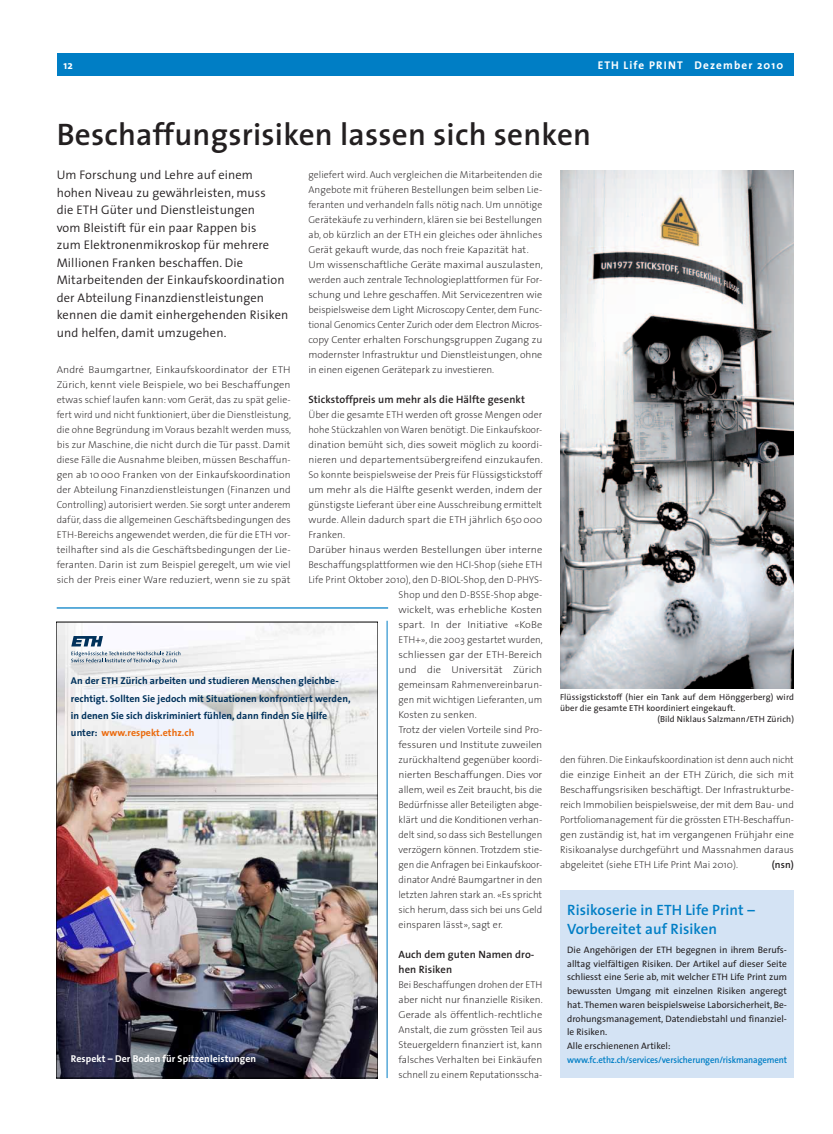
<style>
.page{position:relative;width:833px;height:1134px;background:#fff}
.page>*{position:absolute;margin:0;border:0;box-sizing:border-box;transform-origin:0 0}
.t1{font:600 31.25px "The Sans";letter-spacing:.005em;color:#231f20}
.t2{font:600 15px/18.8px "The Sans";letter-spacing:.005em;color:#007ec5}
.t3{font:300 12.5px/17.5px "The Sans";letter-spacing:.01em;color:#231f20}
.t4{font:700 11.25px "The Sans";letter-spacing:.1em;color:#fff}
.t5{font:600 10.62px/15px "The Sans";letter-spacing:.01em;color:#231f20}
.t6{font:200 10px/15px "The Sans";color:#231f20}
.t7{font:200 10px/15px "The Sans";color:#231f20;text-align:justify;scale:1.05 1}
.t8{font:200 10px/15px "The Sans";color:#231f20;text-align:justify;scale:.96 1}
.t9{font:200 10px "The Sans";color:#231f20;scale:.95 1}
.t10{font:200 10px "The Sans";color:#231f20;scale:1.04 1}
.t11{font:600 10px "The Sans";color:#231f20}
.t12{font:700 9.88px/17.4px "The Sans";letter-spacing:.005em;color:#00315b}
.t13{font:700 9.88px "The Sans";letter-spacing:.005em;color:#fff}
.t14{font:9.38px/13.8px "The Sans";color:#231f20}
.t15{font:600 9.38px "The Sans";letter-spacing:-.01em;color:#007ec5;scale:.94 1}
.t16{font:8.75px "The Sans";letter-spacing:.01em;color:#231f20}
.s1{color:#eb690b}
</style>
<div class="page">
<div style="left:80px;top:53px;width:714px;height:23px;background:#007ec5"></div>
<div style="left:57px;top:53px;width:23px;height:23px;background:#007ec5"></div>
<img style="left:560px;top:170px;width:234px;height:518px">
<img style="left:59px;top:624px;width:316px;height:452px">
<div style="left:57px;top:622px;width:320px;height:456px;border:1px solid #000"></div>
<svg style="left:71px;top:636px;width:109px;height:28px"></svg>
<hr style="left:57px;top:607px;width:331px;height:2px;background:#007ec5">
<hr style="left:387px;top:621px;width:1px;height:457px;background:#007ec5">
<div style="left:560px;top:891px;width:234px;height:187px;background:#d4e3f4"></div>
<p class="t4" style="left:64px;top:55px;width:11px">12</p>
<p class="t4" style="left:597px;top:55px;width:187px">ETH Life PRINT Dezember 2010</p>
<h1 class="t1" style="left:57px;top:109px;width:536px">Beschaffungsrisiken lassen sich senken</h1>
<p class="t3" style="left:57px;top:166px;width:233px">Um Forschung und Lehre auf einem hohen Niveau zu gewährleisten, muss<br>die ETH Güter und Dienstleistungen<br>vom Bleistift für ein paar Rappen bis<br>zum Elektronenmikroskop für mehrere Millionen Franken beschaffen. Die Mitarbeitenden der Einkaufskoordination der Abteilung Finanzdienstleistungen kennen die damit einhergehenden Risiken und helfen, damit umzugehen.</p>
<p class="t7" style="left:57px;top:362px;width:225px">André Baumgartner, Einkaufskoordinator der ETH Zürich, kennt viele Beispiele, wo bei Beschaffungen etwas schief laufen kann: vom Gerät, das zu spät gelie&shy;fert wird und nicht funktioniert, über die Dienstleistung, die ohne Begründung im Voraus bezahlt werden muss, bis zur Maschine, die nicht durch die Tür passt. Damit diese Fälle die Ausnahme bleiben, müssen Beschaffun&shy;gen ab 10000 Franken von der Einkaufskoordination der Abteilung Finanzdienstleistungen (Finanzen und Controlling) autorisiert werden. Sie sorgt unter anderem dafür, dass die allgemeinen Geschäftsbedingungen des ETH-Bereichs angewendet werden, die für die ETH vor&shy;teilhafter sind als die Geschäftsbedingungen der Lie&shy;feranten. Darin ist zum Beispiel geregelt, um wie viel sich der Preis einer Ware reduziert, wenn sie zu spät</p>
<p class="t6" style="left:308px;top:167px;width:236px">geliefert wird. Auch vergleichen die Mitarbeitenden die Angebote mit früheren Bestellungen beim selben Lie&shy;feranten und verhandeln falls nötig nach. Um unnötige Gerätekäufe zu verhindern, klären sie bei Bestellungen ab, ob kürzlich an der ETH ein gleiches oder ähnliches Gerät gekauft wurde, das noch freie Kapazität hat.<br>Um wissenschaftliche Geräte maximal auszulasten, werden auch zentrale Technologieplattformen für For&shy;schung und Lehre geschaffen. Mit Servicezentren wie beispielsweise dem Light Microscopy Center, dem Func&shy;tional Genomics Center Zurich oder dem Electron Micros&shy;copy Center erhalten Forschungsgruppen Zugang zu modernster Infrastruktur und Dienstleistungen, ohne in einen eigenen Gerätepark zu investieren.</p>
<p class="t5" style="left:308px;top:392px;width:218px">Stickstoffpreis um mehr als die Hälfte gesenkt</p>
<p class="t6" style="left:308px;top:407px;width:235px">Über die gesamte ETH werden oft grosse Mengen oder</p>
<p class="t9" style="left:308px;top:421px;width:248px">hohe Stückzahlen von Waren benötigt. Die Einkaufskoor-</p>
<p class="t6" style="left:308px;top:437px;width:235px">dination bemüht sich, dies soweit möglich zu koordi-</p>
<p class="t6" style="left:308px;top:452px;width:236px">nieren und departementsübergreifend einzukaufen.</p>
<p class="t6" style="left:308px;top:467px;width:235px">So konnte beispielsweise der Preis für Flüssigstickstoff</p>
<p class="t10" style="left:308px;top:481px;width:226px">um mehr als die Hälfte gesenkt werden, indem der</p>
<p class="t6" style="left:308px;top:497px;width:235px">günstigste Lieferant über eine Ausschreibung ermittelt</p>
<p class="t6" style="left:308px;top:512px;width:235px">wurde. Allein dadurch spart die ETH jährlich 650000</p>
<p class="t6" style="left:308px;top:527px;width:38px">Franken.</p>
<p class="t7" style="left:308px;top:542px;width:224px">Darüber hinaus werden Bestellungen über interne</p>
<p class="t6" style="left:308px;top:557px;width:235px">Beschaffungsplattformen wie den HCI-Shop (siehe ETH</p>
<p class="t6" style="left:308px;top:572px;width:234px">Life Print Oktober 2010), den D-BIOL-Shop, den D-PHYS-</p>
<p class="t6" style="left:398px;top:587px;width:145px">Shop und den D-BSSE-Shop abge-</p>
<p class="t7" style="left:398px;top:602px;width:138px">wickelt, was erhebliche Kosten</p>
<p class="t7" style="left:398px;top:617px;width:138px">spart. In der Initiative «KoBe</p>
<p class="t8" style="left:398px;top:632px;width:152px">ETH+», die 2003 gestartet wurden,</p>
<p class="t7" style="left:398px;top:647px;width:138px">schliessen gar der ETH-Bereich</p>
<p class="t7" style="left:398px;top:662px;width:138px">und die Universität Zürich</p>
<p class="t6" style="left:398px;top:677px;width:145px">gemeinsam Rahmenvereinbarun-</p>
<p class="t9" style="left:398px;top:691px;width:153px">gen mit wichtigen Lieferanten, um</p>
<p class="t6" style="left:398px;top:707px;width:80px">Kosten zu senken.</p>
<p class="t6" style="left:398px;top:722px;width:145px">Trotz der vielen Vorteile sind Pro-</p>
<p class="t7" style="left:398px;top:737px;width:138px">fessuren und Institute zuweilen</p>
<p class="t6" style="left:398px;top:752px;width:145px">zurückhaltend gegenüber koordi-</p>
<p class="t7" style="left:398px;top:767px;width:138px">nierten Beschaffungen. Dies vor</p>
<p class="t6" style="left:398px;top:782px;width:145px">allem, weil es Zeit braucht, bis die</p>
<p class="t6" style="left:398px;top:797px;width:145px">Bedürfnisse aller Beteiligten abge-</p>
<p class="t6" style="left:398px;top:812px;width:145px">klärt und die Konditionen verhan-</p>
<p class="t8" style="left:398px;top:827px;width:151px">delt sind, so dass sich Bestellungen</p>
<p class="t6" style="left:398px;top:842px;width:145px">verzögern können. Trotzdem stie-</p>
<p class="t6" style="left:398px;top:857px;width:145px">gen die Anfragen bei Einkaufskoor-</p>
<p class="t6" style="left:398px;top:872px;width:145px">dinator André Baumgartner in den</p>
<p class="t6" style="left:398px;top:887px;width:145px">letzten Jahren stark an. «Es spricht</p>
<p class="t6" style="left:398px;top:902px;width:145px">sich herum, dass sich bei uns Geld</p>
<p class="t6" style="left:398px;top:917px;width:106px">einsparen lässt», sagt er.</p>
<p class="t5" style="left:398px;top:947px;width:137px">Auch dem guten Namen dro&shy;hen Risiken</p>
<p class="t6" style="left:398px;top:977px;width:146px;text-align:justify">Bei Beschaffungen drohen der ETH aber nicht nur finanzielle Risiken.<br>Gerade als öffentlich-rechtliche Anstalt, die zum grössten Teil aus Steuergeldern finanziert ist, kann falsches Verhalten bei Einkäufen schnell zu einem Reputationsscha-</p>
<p class="t12" style="left:71px;top:672px;width:281px">An der ETH Zürich arbeiten und studieren Menschen gleichbe&shy;rechtigt. Sollten Sie jedoch mit Situationen konfrontiert werden, in denen Sie sich diskriminiert fühlen, dann finden Sie Hilfe unter: <span class="s1">www.respekt.ethz.ch</span></p>
<p class="t16" style="left:560px;top:689px;width:235px">Flüssigstickstoff (hier ein Tank auf dem Hönggerberg) wird</p>
<p class="t16" style="left:560px;top:701px;width:177px">über die gesamte ETH koordiniert eingekauft.</p>
<p class="t16" style="left:657px;top:712px;width:138px">(Bild Niklaus Salzmann/ETH Zürich)</p>
<p class="t8" style="left:560px;top:752px;width:245px">den führen. Die Einkaufskoordination ist denn auch nicht die einzige Einheit an der ETH Zürich, die sich mit Beschaffungsrisiken beschäftigt. Der Infrastrukturbe&shy;reich Immobilien beispielsweise, der mit dem Bau- und Portfoliomanagement für die grössten ETH-Beschaffun&shy;gen zuständig ist, hat im vergangenen Frühjahr eine Risikoanalyse durchgeführt und Massnahmen daraus abgeleitet (siehe ETH Life Print Mai 2010).</p>
<p class="t11" style="left:772px;top:856px;width:24px">(nsn)</p>
<h2 class="t2" style="left:567px;top:900px;width:189px">Risikoserie in ETH Life Print –<br>Vorbereitet auf Risiken</h2>
<p class="t14" style="left:567px;top:942px;width:221px">Die Angehörigen der ETH begegnen in ihrem Berufs&shy;alltag vielfältigen Risiken. Der Artikel auf dieser Seite schliesst eine Serie ab, mit welcher ETH Life Print zum bewussten Umgang mit einzelnen Risiken angeregt hat. Themen waren beispielsweise Laborsicherheit, Be&shy;drohungsmanagement, Datendiebstahl und finanziel&shy;le Risiken.<br>Alle erschienenen Artikel:</p>
<p class="t15" style="left:567px;top:1052px;width:235px">www.fc.ethz.ch/services/versicherungen/riskmanagement</p>
<p class="t13" style="left:71px;top:1050px;width:187px">Respekt – Der Boden für Spitzenleistungen</p>
</div>
